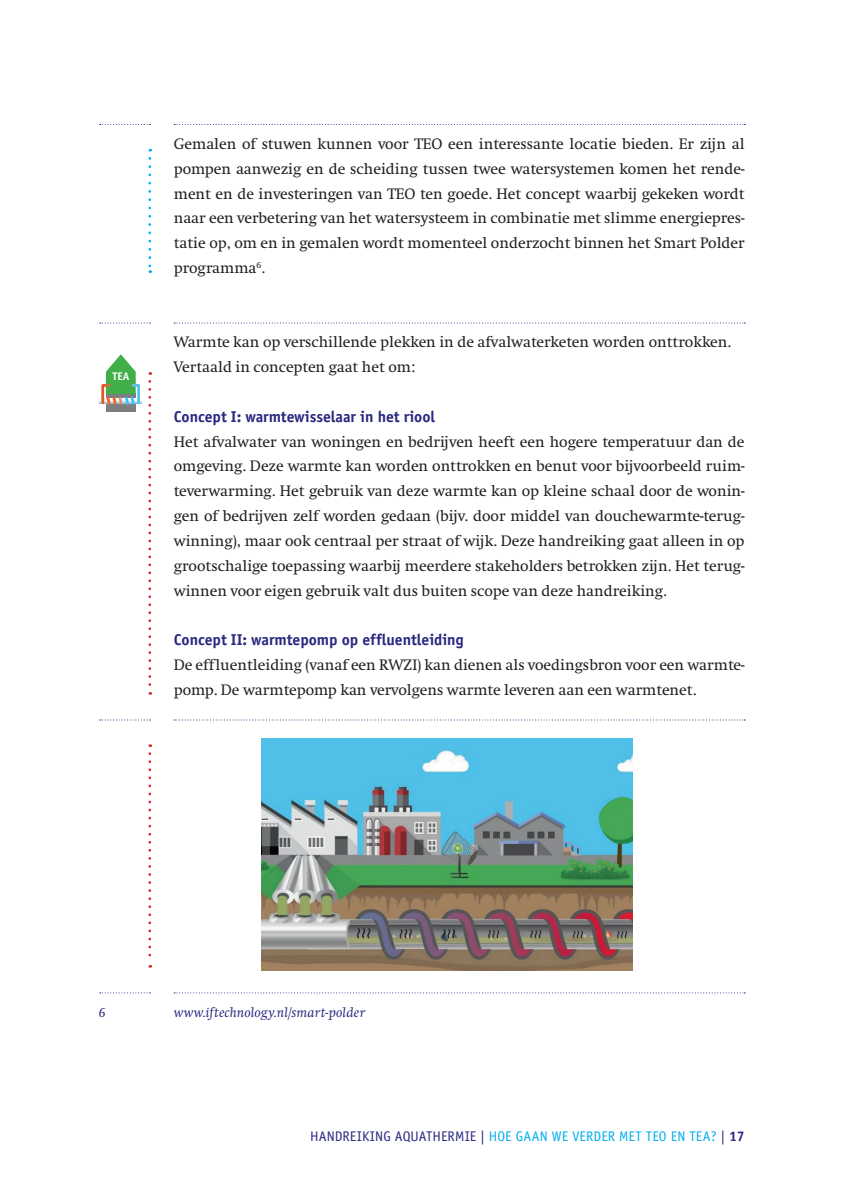
<style>
.page{position:relative;width:844px;height:1191px;background:#fff}
.page>*{position:absolute;margin:0;border:0;box-sizing:border-box;transform-origin:0 0}
.t1{font:15.75px/24.8px "Swift";letter-spacing:-.005em;color:#231f20;text-align:justify}
.t2{font:700 15.75px "Officina Sans";color:#292780}
.t3{font:italic 14px "Swift";letter-spacing:.015em;color:#292780}
.t4{font:14px "Officina Sans";letter-spacing:.01em;color:#292780}
.t5{font:14px "Officina Sans";letter-spacing:.02em;color:#00aeef}
.t6{font:700 11.2px "Officina Sans";color:#fff}
.s1{color:#00aeef}
.s2{color:#292780}
.s3{font-weight:700;color:#292780}
</style>
<div class="page">
<svg style="left:174px;top:322px;width:571px;height:1px"></svg>
<svg style="left:174px;top:124px;width:571px;height:1px"></svg>
<svg style="left:100px;top:322px;width:50px;height:1px"></svg>
<svg style="left:100px;top:992px;width:50px;height:1px"></svg>
<svg style="left:100px;top:719px;width:50px;height:1px"></svg>
<svg style="left:100px;top:124px;width:50px;height:1px"></svg>
<img style="left:262px;top:738px;width:370px;height:232px">
<svg style="left:148px;top:158px;width:3px;height:115px"></svg>
<svg style="left:148px;top:381px;width:3px;height:313px"></svg>
<svg style="left:148px;top:753px;width:3px;height:214px"></svg>
<div style="left:106px;top:393px;width:30px;height:19px;background:#7c7e81"></div>
<svg style="left:100px;top:354px;width:41px;height:51px"></svg>
<svg style="left:174px;top:992px;width:571px;height:1px"></svg>
<svg style="left:174px;top:719px;width:571px;height:1px"></svg>
<p class="t6" style="left:112px;top:369px;width:18px">TEA</p>
<p class="t1" style="left:174px;top:132px;width:572px">Gemalen of stuwen kunnen voor TEO een interessante locatie bieden. Er zijn al pompen aanwezig en de scheiding tussen twee watersystemen komen het rende&shy;ment en de investeringen van TEO ten goede. Het concept waarbij gekeken wordt naar een verbetering van het watersysteem in combinatie met slimme energiepres&shy;tatie op, om en in gemalen wordt momenteel onderzocht binnen het Smart Polder programma<sup>6</sup>.</p>
<p class="t1" style="left:174px;top:330px;width:558px">Warmte kan op verschillende plekken in de afvalwaterketen worden onttrokken.<br>Vertaald in concepten gaat het om:</p>
<p class="t2" style="left:174px;top:406px;width:263px">Concept I: warmtewisselaar in het riool</p>
<p class="t1" style="left:174px;top:429px;width:572px">Het afvalwater van woningen en bedrijven heeft een hogere temperatuur dan de omgeving. Deze warmte kan worden onttrokken en benut voor bijvoorbeeld ruim&shy;teverwarming. Het gebruik van deze warmte kan op kleine schaal door de wonin&shy;gen of bedrijven zelf worden gedaan (bijv. door middel van douchewarmte-terug&shy;winning), maar ook centraal per straat of wijk. Deze handreiking gaat alleen in op grootschalige toepassing waarbij meerdere stakeholders betrokken zijn. Het terug&shy;winnen voor eigen gebruik valt dus buiten scope van deze handreiking.</p>
<p class="t2" style="left:174px;top:630px;width:291px">Concept II: warmtepomp op effluentleiding</p>
<p class="t1" style="left:174px;top:652px;width:572px">De effluentleiding (vanaf een RWZI) kan dienen als voedingsbron voor een warmte&shy;pomp. De warmtepomp kan vervolgens warmte leveren aan een warmtenet.</p>
<p class="t3" style="left:99px;top:1005px;width:8px">6</p>
<p class="t3" style="left:174px;top:1005px;width:193px">www.iftechnology.nl/smart-polder</p>
<p class="t4" style="left:310px;top:1128px;width:17px">HANDREI</p>
<p class="t4" style="left:362px;top:1128px;width:16px">KING</p>
<p class="t4" style="left:395px;top:1128px;width:130px">AQUATHERMIE | <span class="s1">HOE GAAN</span></p>
<p class="t5" style="left:551px;top:1128px;width:29px">WE VERDER</p>
<p class="t5" style="left:619px;top:1128px;width:127px">MET TEO EN TEA? <span class="s2">|</span> <span class="s3">17</span></p>
</div>
